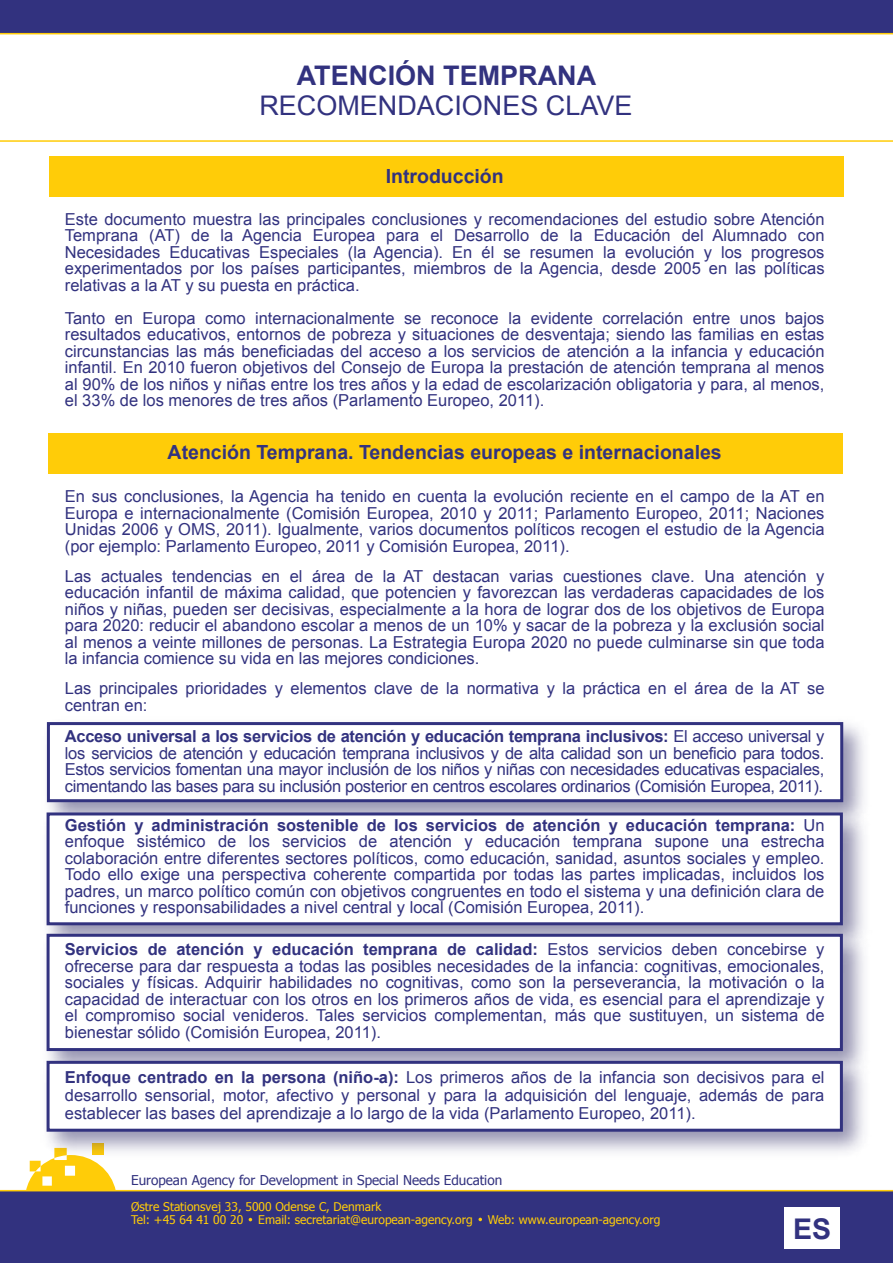
<style>
.page{position:relative;width:893px;height:1263px;background:#fff}
.page>*{position:absolute;margin:0;border:0;box-sizing:border-box;transform-origin:0 0}
.t1{font:700 28.5px "Arial";color:#32327f}
.t2{font:27px/30px "Arial";color:#32327f;text-align:center}
.t3{font:700 19.5px "Arial";color:#32327f}
.t4{font:16.5px/16.5px "Arial";color:#32327f;text-align:justify}
.t5{font:13.5px "Tahoma";color:#32327f}
.t6{font:12px/13.5px "Tahoma";color:#ffcc08}
.s1{font-weight:700}
</style>
<div class="page">
<div style="left:49px;top:156px;width:795px;height:40px;background:#ffcc08"></div>
<div style="left:0;top:0;width:893px;height:34px;background:#32327f"></div>
<div style="left:0;top:1191px;width:893px;height:72px;background:#32327f"></div>
<svg style="left:26px;top:1160px;width:90px;height:30px"></svg>
<hr style="left:0;top:1190px;width:893px;height:1px;background:#ffcc08">
<div style="left:48px;top:433px;width:795px;height:41px;background:#ffcc08"></div>
<img style="left:46px;top:722px;width:818px;height:79px">
<div style="left:47px;top:722px;width:796px;height:80px;background:#fff;border:3px solid #32327f"></div>
<div style="left:47px;top:812px;width:796px;height:113px;background:#fff;border:3px solid #32327f"></div>
<img style="left:44px;top:922px;width:824px;height:127px">
<div style="left:47px;top:934px;width:796px;height:117px;background:#fff;border:3px solid #32327f"></div>
<img style="left:35px;top:1049px;width:829px;height:116px">
<div style="left:47px;top:1061px;width:796px;height:71px;background:#fff;border:3px solid #32327f"></div>
<hr style="left:0;top:33px;width:893px;height:1px;background:#ffcc08">
<hr style="left:0;top:140px;width:893px;height:2px;background:#ffcc08">
<div style="left:784px;top:1207px;width:56px;height:42px;background:#fff"></div>
<svg style="left:478px;top:1218px;width:4px;height:3px"></svg>
<h1 class="t2" style="left:259px;top:61px;width:375px"><span class="s1">ATENCIÓN TEMPRANA<br></span>RECOMENDACIONES CLAVE</h1>
<h2 class="t3" style="left:386px;top:163px;width:120px">Introducción</h2>
<p class="t4" style="left:65px;top:211px;width:761px">Este documento muestra las principales conclusiones y recomendaciones del estudio sobre Atención Temprana (AT) de la Agencia Europea para el Desarrollo de la Educación del Alumnado con Necesidades Educativas Especiales (la Agencia). En él se resumen la evolución y los progresos experimentados por los países participantes, miembros de la Agencia, desde 2005 en las políticas relativas a la AT y su puesta en práctica.</p>
<p class="t4" style="left:65px;top:310px;width:761px">Tanto en Europa como internacionalmente se reconoce la evidente correlación entre unos bajos resultados educativos, entornos de pobreza y situaciones de desventaja; siendo las familias en estas circunstancias las más beneficiadas del acceso a los servicios de atención a la infancia y educación infantil. En 2010 fueron objetivos del Consejo de Europa la prestación de atención temprana al menos al 90% de los niños y niñas entre los tres años y la edad de escolarización obligatoria y para, al menos, el 33% de los menores de tres años (Parlamento Europeo, 2011).</p>
<h2 class="t3" style="left:168px;top:439px;width:556px">Atención Temprana. Tendencias europeas e internacionales</h2>
<p class="t4" style="left:65px;top:488px;width:761px">En sus conclusiones, la Agencia ha tenido en cuenta la evolución reciente en el campo de la AT en Europa e internacionalmente (Comisión Europea, 2010 y 2011; Parlamento Europeo, 2011; Naciones Unidas 2006 y OMS, 2011). Igualmente, varios documentos políticos recogen el estudio de la Agencia (por ejemplo: Parlamento Europeo, 2011 y Comisión Europea, 2011).</p>
<p class="t4" style="left:65px;top:568px;width:761px">Las actuales tendencias en el área de la AT destacan varias cuestiones clave. Una atención y educación infantil de máxima calidad, que potencien y favorezcan las verdaderas capacidades de los niños y niñas, pueden ser decisivas, especialmente a la hora de lograr dos de los objetivos de Europa para 2020: reducir el abandono escolar a menos de un 10% y sacar de la pobreza y la exclusión social al menos a veinte millones de personas. La Estrategia Europa 2020 no puede culminarse sin que toda la infancia comience su vida en las mejores condiciones.</p>
<p class="t4" style="left:65px;top:680px;width:761px">Las principales prioridades y elementos clave de la normativa y la práctica en el área de la AT se centran en:</p>
<p class="t4" style="left:65px;top:728px;width:761px"><span class="s1">Acceso universal a los servicios de atención y educación temprana inclusivos:</span> El acceso universal y los servicios de atención y educación temprana inclusivos y de alta calidad son un beneficio para todos.<br>Estos servicios fomentan una mayor inclusión de los niños y niñas con necesidades educativas espaciales, cimentando las bases para su inclusión posterior en centros escolares ordinarios (Comisión Europea, 2011).</p>
<p class="t4" style="left:65px;top:817px;width:761px"><span class="s1">Gestión y administración sostenible de los servicios de atención y educación temprana:</span> Un enfoque sistémico de los servicios de atención y educación temprana supone una estrecha colaboración entre diferentes sectores políticos, como educación, sanidad, asuntos sociales y empleo.<br>Todo ello exige una perspectiva coherente compartida por todas las partes implicadas, incluidos los padres, un marco político común con objetivos congruentes en todo el sistema y una definición clara de funciones y responsabilidades a nivel central y local (Comisión Europea, 2011).</p>
<p class="t4" style="left:65px;top:941px;width:761px"><span class="s1">Servicios de atención y educación temprana de calidad:</span> Estos servicios deben concebirse y ofrecerse para dar respuesta a todas las posibles necesidades de la infancia: cognitivas, emocionales, sociales y físicas. Adquirir habilidades no cognitivas, como son la perseverancia, la motivación o la capacidad de interactuar con los otros en los primeros años de vida, es esencial para el aprendizaje y el compromiso social venideros. Tales servicios complementan, más que sustituyen, un sistema de bienestar sólido (Comisión Europea, 2011).</p>
<p class="t4" style="left:65px;top:1068px;width:761px;line-height:18px"><span class="s1">Enfoque centrado en la persona (niño-a):</span> Los primeros años de la infancia son decisivos para el desarrollo sensorial, motor, afectivo y personal y para la adquisición del lenguaje, además de para establecer las bases del aprendizaje a lo largo de la vida (Parlamento Europeo, 2011).</p>
<p class="t5" style="left:131px;top:1171px;width:373px">European Agency for Development in Special Needs Education</p>
<p class="t6" style="left:131px;top:1199px;width:252px">Østre Stationsvej 33, 5000 Odense C, Denmark<br>Tel: +45 64 41 00 20</p>
<p class="t6" style="left:258px;top:1212px;width:216px">Email: secretariat@european-agency.org</p>
<p class="t6" style="left:488px;top:1212px;width:174px">Web: www.european-agency.org</p>
<h1 class="t1" style="left:793px;top:1210px;width:39px">ES</h1>
</div>
